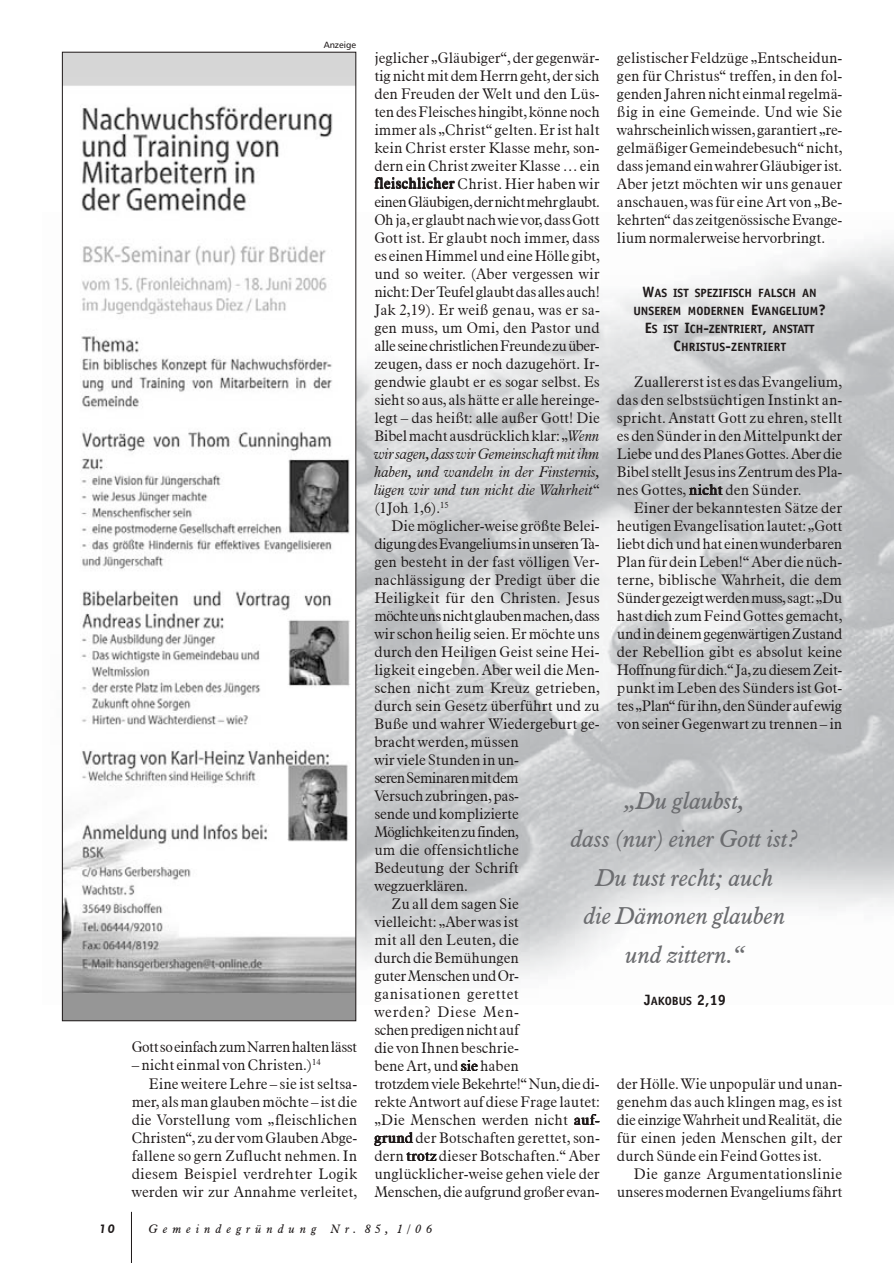
<style>
.page{position:relative;width:894px;height:1263px;background:#fff}
.page>*{position:absolute;margin:0;border:0;box-sizing:border-box;transform-origin:0 0}
.t1{font:italic 24px/38.4px "Aldine 721 BT";color:#6c6d70;text-align:center}
.t2{font:300 15px/18px "Aldine 721 BT";letter-spacing:-.005em;color:#1e1919;text-align:justify}
.t3{font:300 15px "Aldine 721 BT";letter-spacing:-.035em;color:#1e1919}
.t4{font:300 15px "Aldine 721 BT";letter-spacing:-.04em;color:#1e1919}
.t5{font:300 15px "Aldine 721 BT";letter-spacing:-.03em;color:#1e1919}
.t6{font:300 15px "Aldine 721 BT";letter-spacing:-.025em;color:#1e1919}
.t7{font:300 15px "Aldine 721 BT";letter-spacing:.015em;color:#1e1919}
.t8{font:300 15px "Aldine 721 BT";letter-spacing:-.05em;color:#1e1919}
.t9{font:300 15px "Aldine 721 BT";letter-spacing:.025em;color:#1e1919}
.t10{font:300 15px "Aldine 721 BT";letter-spacing:.04em;color:#1e1919}
.t11{font:700 12px/18px "Officina Sans";color:#1e1919;text-align:center}
.t12{font:italic 12px "Aldine 721 BT";letter-spacing:.42em;color:#1e1919}
.t13{font:italic 800 12px "Futura BT";color:#1e1919}
.t14{font:9px "Humnst 777 BT";color:#1e1919}
.s1{font-style:italic}
.s2{font-size:15px}
</style>
<div class="page">
<hr style="left:131px;top:1211px;width:1px;height:51px;background:#1e1919">
<img style="left:61px;top:212px;width:832px;height:792px">
<img style="left:64px;top:54px;width:290px;height:965px">
<p class="t14" style="left:324px;top:41px;width:34px">Anzeige</p>
<p class="t3" style="left:132px;top:1038px;width:227px">Gott so einfach zum Narren halten lässt</p>
<p class="t2" style="left:132px;top:1056px;width:190px">– nicht einmal von Christen.)<sup>14</sup></p>
<p class="t2" style="left:149px;top:1074px;width:210px">Eine weitere Lehre – sie ist seltsa-</p>
<p class="t2" style="left:132px;top:1092px;width:227px">mer, als man glauben möchte – ist die</p>
<p class="t2" style="left:132px;top:1110px;width:227px">die Vorstellung vom „fleischlichen</p>
<p class="t2" style="left:132px;top:1128px;width:227px">Christen“, zu der vom Glauben Abge-</p>
<p class="t2" style="left:132px;top:1146px;width:227px">fallene so gern Zuflucht nehmen. In</p>
<p class="t7" style="left:132px;top:1164px;width:227px">diesem Beispiel verdrehter Logik</p>
<p class="t2" style="left:132px;top:1182px;width:227px">werden wir zur Annahme verleitet,</p>
<p class="t2" style="left:374px;top:48px;width:227px">jeglicher „Gläubiger“, der gegenwär&shy;tig nicht mit dem Herrn geht, der sich den Freuden der Welt und den Lüs&shy;ten des Fleisches hingibt, könne noch immer als „Christ“ gelten. Er ist halt kein Christ erster Klasse mehr, son&shy;dern ein Christ zweiter Klasse … ein fleischlicher Christ. Hier haben wir einen Gläubigen, der nicht mehr glaubt.<br>Oh ja, er glaubt nach wie vor, dass Gott Gott ist. Er glaubt noch immer, dass es einen Himmel und eine Hölle gibt, und so weiter. (Aber vergessen wir nicht: Der Teufel glaubt das alles auch!<br>Jak 2,19). Er weiß genau, was er sa&shy;gen muss, um Omi, den Pastor und alle seine christlichen Freunde zu über&shy;zeugen, dass er noch dazugehört. Ir&shy;gendwie glaubt er es sogar selbst. Es sieht so aus, als hätte er alle hereinge&shy;legt – das heißt: alle außer Gott! Die Bibel macht ausdrücklich klar: „<span class="s1">Wenn wir sagen, dass wir Gemeinschaft mit ihm haben, und wandeln in der Finsternis, lügen wir und tun nicht die Wahrheit</span>“ (1Joh 1,6).<sup>15</sup></p>
<p class="t2" style="left:391px;top:516px;width:210px">Die möglicher-weise größte Belei-</p>
<p class="t3" style="left:374px;top:534px;width:227px">digung des Evangeliums in unseren Ta-</p>
<p class="t2" style="left:374px;top:552px;width:227px">gen besteht in der fast völligen Ver-</p>
<p class="t2" style="left:374px;top:570px;width:227px">nachlässigung der Predigt über die</p>
<p class="t2" style="left:374px;top:588px;width:227px">Heiligkeit für den Christen. Jesus</p>
<p class="t4" style="left:374px;top:606px;width:227px">möchte uns nicht glauben machen, dass</p>
<p class="t2" style="left:374px;top:624px;width:227px">wir schon heilig seien. Er möchte uns</p>
<p class="t2" style="left:374px;top:642px;width:227px">durch den Heiligen Geist seine Hei-</p>
<p class="t2" style="left:374px;top:660px;width:227px">ligkeit eingeben. Aber weil die Men-</p>
<p class="t2" style="left:374px;top:678px;width:227px">schen nicht zum Kreuz getrieben,</p>
<p class="t2" style="left:374px;top:696px;width:227px">durch sein Gesetz überführt und zu</p>
<p class="t2" style="left:374px;top:714px;width:227px">Buße und wahrer Wiedergeburt ge-</p>
<p class="t2" style="left:374px;top:732px;width:146px">bracht werden, müssen</p>
<p class="t2" style="left:374px;top:750px;width:146px">wir viele Stunden in un-</p>
<p class="t8" style="left:374px;top:768px;width:146px">seren Seminaren mit dem</p>
<p class="t2" style="left:374px;top:786px;width:146px">Versuch zubringen, pas-</p>
<p class="t2" style="left:374px;top:804px;width:146px">sende und komplizierte</p>
<p class="t4" style="left:374px;top:822px;width:146px">Möglichkeiten zu finden,</p>
<p class="t2" style="left:374px;top:840px;width:146px">um die offensichtliche</p>
<p class="t2" style="left:374px;top:858px;width:146px">Bedeutung der Schrift</p>
<p class="t2" style="left:374px;top:876px;width:95px">wegzuerklären.</p>
<p class="t2" style="left:391px;top:894px;width:129px">Zu all dem sagen Sie</p>
<p class="t2" style="left:374px;top:912px;width:146px">vielleicht: „Aber was ist</p>
<p class="t2" style="left:374px;top:930px;width:146px">mit all den Leuten, die</p>
<p class="t2" style="left:374px;top:948px;width:146px">durch die Bemühungen</p>
<p class="t5" style="left:374px;top:966px;width:146px">guter Menschen und Or-</p>
<p class="t9" style="left:374px;top:984px;width:146px">ganisationen gerettet</p>
<p class="t10" style="left:374px;top:1002px;width:146px">werden? Diese Men-</p>
<p class="t5" style="left:374px;top:1020px;width:146px">schen predigen nicht auf</p>
<p class="t2" style="left:374px;top:1038px;width:146px">die von Ihnen beschrie-</p>
<p class="t2" style="left:374px;top:1056px;width:146px">bene Art, und siehaben</p>
<p class="t6" style="left:374px;top:1074px;width:227px">trotzdem viele Bekehrte!“ Nun, die di-</p>
<p class="t2" style="left:374px;top:1092px;width:227px">rekte Antwort auf diese Frage lautet:</p>
<p class="t2" style="left:374px;top:1110px;width:227px">„Die Menschen werden nicht auf-</p>
<p class="t2" style="left:374px;top:1128px;width:227px">grundder Botschaften gerettet, son-</p>
<p class="t2" style="left:374px;top:1146px;width:227px">dern trotzdieser Botschaften.“ Aber</p>
<p class="t2" style="left:374px;top:1164px;width:227px">unglücklicher-weise gehen viele der</p>
<p class="t2" style="left:374px;top:1182px;width:227px">Menschen, die aufgrund großer evan-</p>
<p class="t2" style="left:617px;top:48px;width:227px">gelistischer Feldzüge „Entscheidun&shy;gen für Christus“ treffen, in den fol&shy;genden Jahren nicht einmal regelmä&shy;ßig in eine Gemeinde. Und wie Sie wahrscheinlich wissen, garantiert „re&shy;gelmäßiger Gemeindebesuch“ nicht, dass jemand ein wahrer Gläubiger ist.<br>Aber jetzt möchten wir uns genauer anschauen, was für eine Art von „Be&shy;kehrten“ das zeitgenössische Evange&shy;lium normalerweise hervorbringt.</p>
<p class="t11" style="left:633px;top:284px;width:194px"><span class="s2">W</span>AS IST SPEZIFISCH FALSCH AN<br>UNSEREM MODERNEN <span class="s2">E</span>VANGELIUM<span class="s2">?<br>E</span>S IST <span class="s2">I</span>CH<span class="s2">-</span>ZENTRIERT<span class="s2">,</span> ANSTATT<br><span class="s2">C</span>HRISTUS<span class="s2">-</span>ZENTRIERT</p>
<p class="t2" style="left:617px;top:372px;width:227px;text-indent:17px">Zuallererst ist es das Evangelium, das den selbstsüchtigen Instinkt an&shy;spricht. Anstatt Gott zu ehren, stellt es den Sünder in den Mittelpunkt der Liebe und des Planes Gottes. Aber die Bibel stellt Jesus ins Zentrum des Pla&shy;nes Gottes, nichtden Sünder.</p>
<p class="t2" style="left:617px;top:498px;width:227px;text-indent:17px">Einer der bekanntesten Sätze der heutigen Evangelisation lautet: „Gott liebt dich und hat einen wunderbaren Plan für dein Leben!“ Aber die nüch&shy;terne, biblische Wahrheit, die dem Sünder gezeigt werden muss, sagt: „Du hast dich zum Feind Gottes gemacht, und in deinem gegenwärtigen Zustand der Rebellion gibt es absolut keine Hoffnung für dich.“ Ja, zu diesem Zeit&shy;punkt im Leben des Sünders ist Got&shy;tes „Plan“ für ihn, den Sünder auf ewig von seiner Gegenwart zu trennen – in</p>
<h1 class="t1" style="left:571px;top:781px;width:229px">„Du glaubst,<br>dass (nur) einer Gott ist?<br>Du tust recht; auch<br>die Dämonen glauben und zittern.“</h1>
<p class="t11" style="left:644px;top:993px;width:84px"><span class="s2">J</span>AKOBUS <span class="s2">2,19</span></p>
<p class="t2" style="left:617px;top:1074px;width:227px">der Hölle. Wie unpopulär und unan&shy;genehm das auch klingen mag, es ist die einzige Wahrheit und Realität, die für einen jeden Menschen gilt, der durch Sünde ein Feind Gottes ist.</p>
<p class="t2" style="left:617px;top:1164px;width:227px;text-align:right">Die ganze Argumentationslinie unseres modernen Evangeliums fährt</p>
<p class="t13" style="left:99px;top:1221px;width:17px">10</p>
<p class="t12" style="left:149px;top:1221px;width:285px">Gemeindegründung Nr. 8 5 , 1 /06</p>
</div>
